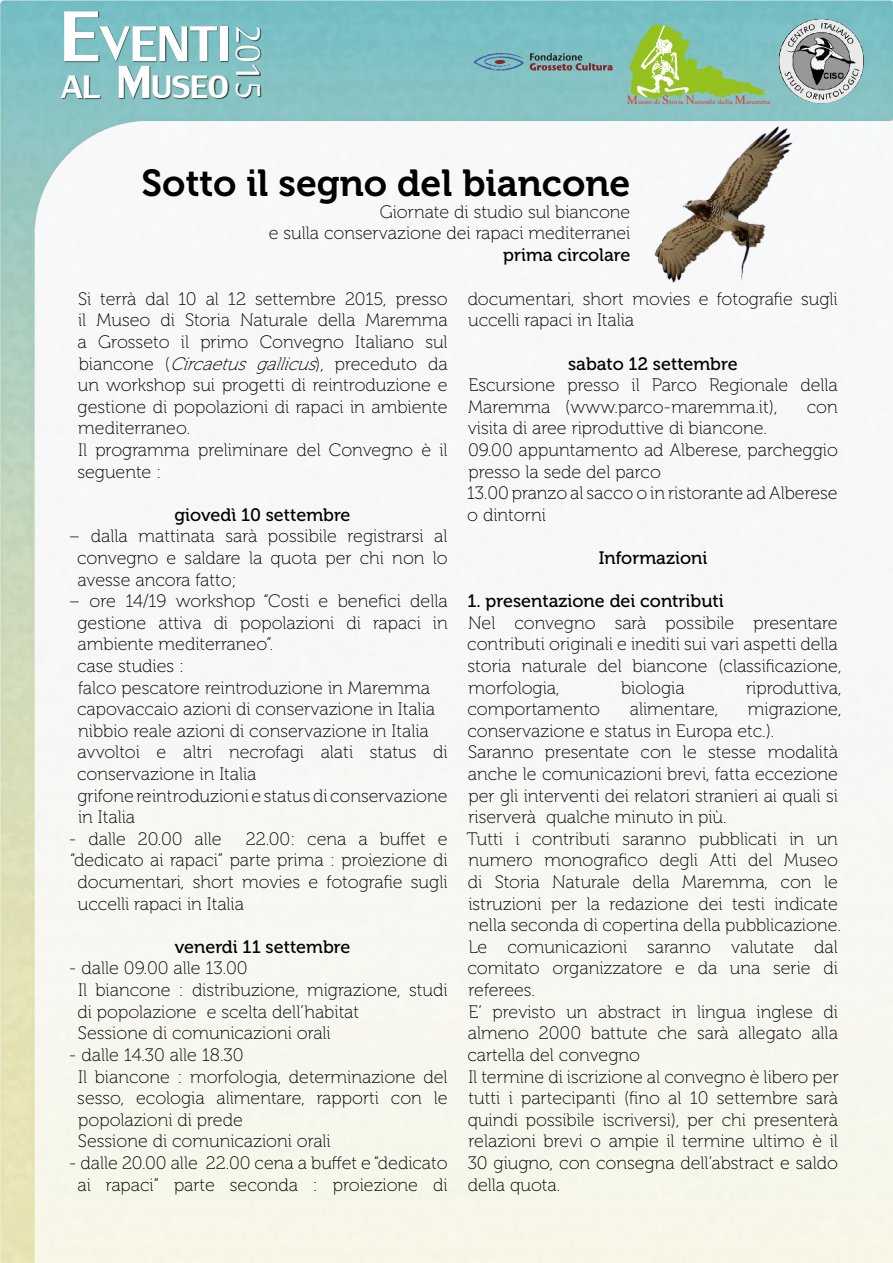
<style>
.page{position:relative;width:893px;height:1263px;background:#fff}
.page>*{position:absolute;margin:0;border:0;box-sizing:border-box;transform-origin:0 0}
.t1{font:75px "Lily UPC";color:#fff}
.t2{font:48.15px "Lily UPC";color:#fff}
.t3{font:45.9px "Sakkal Majalla";color:#fff}
.t4{font:37.5px "Museo 700";color:#000}
.t5{font:18px/21.6px "Museo 100";color:#000}
.t6{font:18px "Museo 500";color:#000}
.t7{font:6.45px "Times New Roman";letter-spacing:.025em;color:#e7332a;scale:1.11 1}
.s1{font-size:107.1px}
.s2{font-size:68.7px}
.s3{font-size:12.45px}
.s4{font-style:italic}
</style>
<div class="page">
<img style="left:0;top:0;width:893px;height:1263px">
<img style="left:778px;top:19px;width:86px;height:84px">
<svg style="left:630px;top:24px;width:135px;height:80px;background:#91c58a"></svg>
<img style="left:0;top:0;width:395px;height:137px">
<svg style="left:474px;top:53px;width:139px;height:18px;background:#769aa2"></svg>
<img style="left:653px;top:123px;width:142px;height:161px">
<h1 class="t1" style="left:61px;top:-1px;width:171px"><span class="s1">E</span>VENTI</h1>
<h2 class="t2" style="left:61px;top:58px;width:169px">AL <span class="s2">M</span>USEO</h2>
<h3 class="t3" style="left:273px;top:25px;width:76px;rotate:90deg">2015</h3>
<p class="t7" style="left:627px;top:98px;width:131px"><span class="s3">M</span>useo di <span class="s3">S</span>toria <span class="s3">N</span>aturale della <span class="s3">M</span>aremma</p>
<h3 class="t4" style="left:142px;top:162px;width:490px">Sotto il segno del biancone</h3>
<p class="t5" style="left:269px;top:201px;width:363px;text-align:right">Giornate di studio sul biancone<br>e sulla conservazione dei rapaci mediterranei</p>
<p class="t6" style="left:503px;top:245px;width:129px">prima circolare</p>
<p class="t5" style="left:77px;top:288px;width:372px">Si terrà dal 10 al 12 settembre 2015, presso il Museo di Storia Naturale della Maremma a Grosseto il primo Convegno Italiano sul biancone (<span class="s4">Circaetus gallicus</span>), preceduto da un workshop sui progetti di reintroduzione e gestione di popolazioni di rapaci in ambiente mediterraneo.<br>Il programma preliminare del Convegno è il seguente :</p>
<p class="t6" style="left:175px;top:505px;width:177px">giovedì 10 settembre</p>
<p class="t5" style="left:77px;top:526px;width:372px;text-align:justify;text-indent:-8px">– dalla mattinata sarà possibile registrarsi al convegno e saldare la quota per chi non lo avesse ancora fatto;</p>
<p class="t5" style="left:77px;top:591px;width:372px;text-indent:-8px">– ore 14/19 workshop “Costi e benefici della gestione attiva di popolazioni di rapaci in ambiente mediterraneo”.<br>case studies :<br>falco pescatore reintroduzione in Maremma capovaccaio azioni di conservazione in Italia nibbio reale azioni di conservazione in Italia avvoltoi e altri necrofagi alati status di conservazione in Italia<br>grifone reintroduzioni e status di conservazione in Italia</p>
<p class="t5" style="left:69px;top:828px;width:154px">- dalle 20.00 alle</p>
<p class="t5" style="left:246px;top:828px;width:203px">22.00: cena a buffet e</p>
<p class="t5" style="left:70px;top:850px;width:379px">“dedicato ai rapaci” parte prima : proiezione di</p>
<p class="t5" style="left:77px;top:871px;width:372px">documentari, short movies e fotografie sugli</p>
<p class="t5" style="left:78px;top:893px;width:168px">uccelli rapaci in Italia</p>
<p class="t6" style="left:175px;top:937px;width:177px">venerdi 11 settembre</p>
<p class="t5" style="left:77px;top:958px;width:372px;text-indent:-9px">- dalle 09.00 alle 13.00<br>Il biancone : distribuzione, migrazione, studi di popolazione e scelta dell’habitat<br>Sessione di comunicazioni orali</p>
<p class="t5" style="left:77px;top:1044px;width:372px;text-indent:-9px">- dalle 14.30 alle 18.30<br>Il biancone : morfologia, determinazione del sesso, ecologia alimentare, rapporti con le popolazioni di prede<br>Sessione di comunicazioni orali</p>
<p class="t5" style="left:69px;top:1152px;width:380px;text-align:center">- dalle 20.00 alle 22.00 cena a buffet e “dedicato ai rapaci” parte seconda : proiezione di</p>
<p class="t5" style="left:468px;top:288px;width:372px">documentari, short movies e fotografie sugli uccelli rapaci in Italia</p>
<p class="t6" style="left:568px;top:354px;width:171px">sabato 12 settembre</p>
<p class="t5" style="left:468px;top:375px;width:371px">Escursione presso il Parco Regionale della<br>Maremma (www.parco-maremma.it),</p>
<p class="t5" style="left:807px;top:396px;width:33px">con</p>
<p class="t5" style="left:467px;top:418px;width:372px">visita di aree riproduttive di biancone.<br>09.00 appuntamento ad Alberese, parcheggio presso la sede del parco<br>13.00 pranzo al sacco o in ristorante ad Alberese o dintorni</p>
<p class="t6" style="left:599px;top:548px;width:110px">Informazioni</p>
<p class="t6" style="left:467px;top:591px;width:258px">1. presentazione dei contributi</p>
<p class="t5" style="left:467px;top:612px;width:376px">Nel convegno sarà possibile presentare contributi originali e inediti sui vari aspetti della storia naturale del biancone (classificazione, morfologia,</p>
<p class="t5" style="left:621px;top:677px;width:65px">biologia</p>
<p class="t5" style="left:746px;top:677px;width:97px">riproduttiva,</p>
<p class="t5" style="left:467px;top:699px;width:376px;text-indent:281px">migrazione, conservazione e status in Europa etc.).<br>Saranno presentate con le stesse modalità anche le comunicazioni brevi, fatta eccezione per gli interventi dei relatori stranieri ai quali si riserverà qualche minuto in più.<br>Tutti i contributi saranno pubblicati in un numero monografico degli Atti del Museo di Storia Naturale della Maremma, con le istruzioni per la redazione dei testi indicate nella seconda di copertina della pubblicazione.<br>Le comunicazioni saranno valutate dal comitato organizzatore e da una serie di referees.<br>E’ previsto un abstract in lingua inglese di almeno 2000 battute che sarà allegato alla cartella del convegno<br>Il termine di iscrizione al convegno è libero per tutti i partecipanti (fino al 10 settembre sarà quindi possibile iscriversi), per chi presenterà relazioni brevi o ampie il termine ultimo è il 30 giugno, con consegna dell’abstract e saldo della quota.</p>
<p class="t5" style="left:467px;top:699px;width:134px">comportamento</p>
<p class="t5" style="left:630px;top:699px;width:90px">alimentare,</p>
</div>
